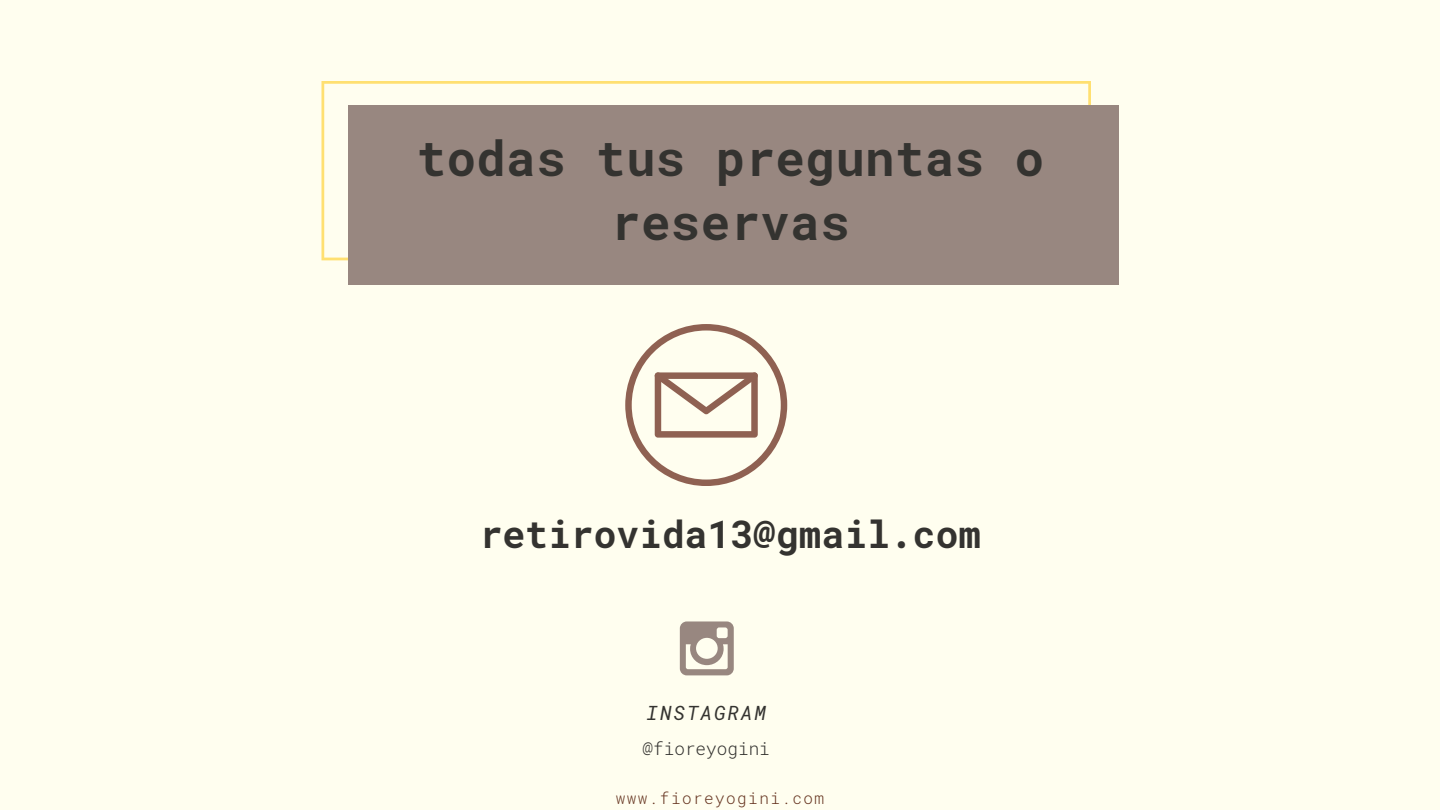
<style>
.page{position:relative;width:1440px;height:810px;background:#fffeef}
.page>*{position:absolute;margin:0;border:0;box-sizing:border-box;transform-origin:0 0}
.t1{font:700 49px/64.5px "Roboto Mono";letter-spacing:.01em;color:#343330;text-align:center}
.t2{font:700 38px "Roboto Mono";color:#343330}
.t3{font:italic 19.6px "Roboto Mono";letter-spacing:.1em;color:#343330}
.t4{font:300 17.7px "Roboto Mono";color:#343330}
.t5{font:300 16px "Roboto Mono";letter-spacing:.09em;color:#663521}
</style>
<div class="page">
<svg style="left:321px;top:81px;width:770px;height:179px"></svg>
<div style="left:349px;top:105px;width:770px;height:180px;background:#988780"></div>
<svg style="left:679px;top:621px;width:55px;height:55px"></svg>
<svg style="left:625px;top:324px;width:162px;height:162px"></svg>
<p class="t1" style="left:417px;top:124px;width:629px">todas tus preguntas o reservas</p>
<p class="t2" style="left:480px;top:508px;width:503px">retirovida13@gmail.com</p>
<p class="t3" style="left:647px;top:700px;width:121px">INSTAGRAM</p>
<p class="t4" style="left:643px;top:737px;width:129px">@fioreyogini</p>
<p class="t5" style="left:616px;top:787px;width:210px">www.fioreyogini.com</p>
</div>
